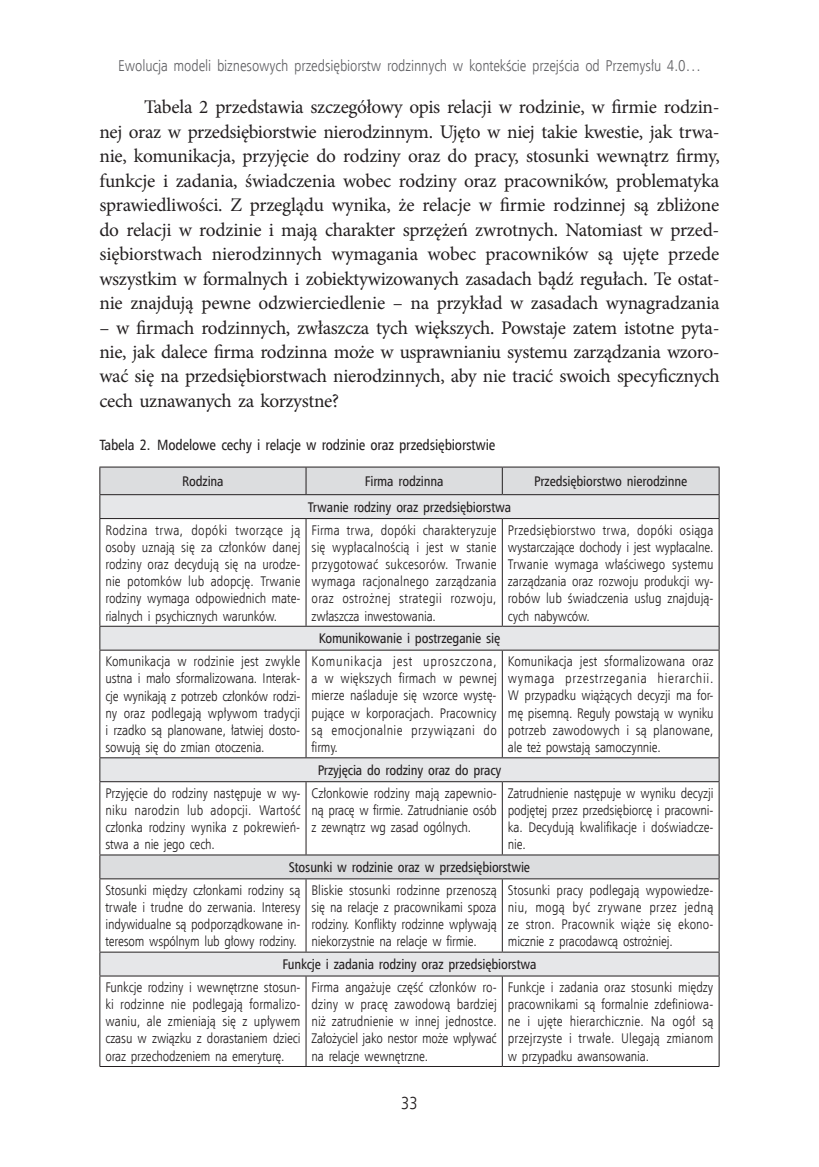
<style>
.page{position:relative;width:819px;height:1167px;background:#fff}
.page>*{position:absolute;margin:0;border:0;box-sizing:border-box;transform-origin:0 0}
.t1{font:19.25px/24.5px "Minion Pro";letter-spacing:-.015em;color:#231f20;text-align:justify}
.t2{font:17.5px "Humnst 777 Lt Cn EU";color:#231f20}
.t3{font:15.75px "Humnst 777 Lt Cn EU";letter-spacing:-.005em;color:#636366}
.t4{font:14.88px "Humnst 777 Cn EU";letter-spacing:-.01em;color:#231f20}
.t5{font:14px/17.2px "Humnst 777 Lt Cn EU";letter-spacing:-.01em;color:#231f20;text-align:justify}
.t6{font:14px "Humnst 777 Cn EU";letter-spacing:-.01em;color:#231f20}
</style>
<div class="page">
<div style="left:100px;top:467px;width:619px;height:27px;background:#dcdddf"></div>
<svg style="left:100px;top:495px;width:619px;height:480px"></svg>
<svg style="left:306px;top:467px;width:1px;height:27px"></svg>
<svg style="left:502px;top:467px;width:1px;height:27px"></svg>
<hr style="left:306px;top:519px;width:1px;height:106px;background:#231f20">
<hr style="left:502px;top:519px;width:1px;height:106px;background:#231f20">
<hr style="left:306px;top:650px;width:1px;height:107px;background:#231f20">
<hr style="left:502px;top:650px;width:1px;height:107px;background:#231f20">
<hr style="left:306px;top:782px;width:1px;height:72px;background:#231f20">
<hr style="left:502px;top:782px;width:1px;height:72px;background:#231f20">
<hr style="left:306px;top:879px;width:1px;height:72px;background:#231f20">
<hr style="left:502px;top:879px;width:1px;height:72px;background:#231f20">
<hr style="left:306px;top:976px;width:1px;height:89px;background:#231f20">
<hr style="left:502px;top:976px;width:1px;height:89px;background:#231f20">
<hr style="left:100px;top:519px;width:1px;height:106px;background:#231f20">
<hr style="left:719px;top:519px;width:1px;height:106px;background:#231f20">
<hr style="left:100px;top:650px;width:1px;height:107px;background:#231f20">
<hr style="left:719px;top:650px;width:1px;height:107px;background:#231f20">
<hr style="left:100px;top:782px;width:1px;height:72px;background:#231f20">
<hr style="left:719px;top:782px;width:1px;height:72px;background:#231f20">
<hr style="left:100px;top:879px;width:1px;height:72px;background:#231f20">
<hr style="left:719px;top:879px;width:1px;height:72px;background:#231f20">
<hr style="left:100px;top:976px;width:1px;height:89px;background:#231f20">
<hr style="left:719px;top:976px;width:1px;height:89px;background:#231f20">
<hr style="left:99px;top:466px;width:207px;height:1px;background:#231f20">
<hr style="left:306px;top:466px;width:196px;height:1px;background:#231f20">
<hr style="left:502px;top:466px;width:217px;height:1px;background:#231f20">
<hr style="left:99px;top:494px;width:207px;height:1px;background:#231f20">
<hr style="left:306px;top:494px;width:196px;height:1px;background:#231f20">
<hr style="left:502px;top:494px;width:217px;height:1px;background:#231f20">
<svg style="left:99px;top:467px;width:1px;height:51px"></svg>
<svg style="left:719px;top:467px;width:1px;height:51px"></svg>
<hr style="left:99px;top:518px;width:207px;height:1px;background:#231f20">
<hr style="left:306px;top:518px;width:196px;height:1px;background:#231f20">
<hr style="left:502px;top:518px;width:217px;height:1px;background:#231f20">
<hr style="left:99px;top:625px;width:207px;height:1px;background:#231f20">
<svg style="left:99px;top:626px;width:1px;height:23px"></svg>
<hr style="left:306px;top:625px;width:196px;height:1px;background:#231f20">
<hr style="left:502px;top:625px;width:217px;height:1px;background:#231f20">
<svg style="left:719px;top:626px;width:1px;height:23px"></svg>
<hr style="left:99px;top:649px;width:207px;height:1px;background:#231f20">
<hr style="left:306px;top:649px;width:196px;height:1px;background:#231f20">
<hr style="left:502px;top:649px;width:217px;height:1px;background:#231f20">
<hr style="left:99px;top:757px;width:207px;height:1px;background:#231f20">
<svg style="left:99px;top:758px;width:1px;height:23px"></svg>
<hr style="left:306px;top:757px;width:196px;height:1px;background:#231f20">
<hr style="left:502px;top:757px;width:217px;height:1px;background:#231f20">
<svg style="left:719px;top:758px;width:1px;height:23px"></svg>
<hr style="left:99px;top:781px;width:207px;height:1px;background:#231f20">
<hr style="left:306px;top:781px;width:196px;height:1px;background:#231f20">
<hr style="left:502px;top:781px;width:217px;height:1px;background:#231f20">
<hr style="left:99px;top:854px;width:207px;height:1px;background:#231f20">
<svg style="left:99px;top:855px;width:1px;height:23px"></svg>
<hr style="left:306px;top:854px;width:196px;height:1px;background:#231f20">
<hr style="left:502px;top:854px;width:217px;height:1px;background:#231f20">
<svg style="left:719px;top:855px;width:1px;height:23px"></svg>
<hr style="left:99px;top:878px;width:207px;height:1px;background:#231f20">
<hr style="left:306px;top:878px;width:196px;height:1px;background:#231f20">
<hr style="left:502px;top:878px;width:217px;height:1px;background:#231f20">
<hr style="left:99px;top:951px;width:207px;height:1px;background:#231f20">
<svg style="left:99px;top:952px;width:1px;height:23px"></svg>
<hr style="left:306px;top:951px;width:196px;height:1px;background:#231f20">
<hr style="left:502px;top:951px;width:217px;height:1px;background:#231f20">
<svg style="left:719px;top:952px;width:1px;height:23px"></svg>
<hr style="left:99px;top:975px;width:207px;height:1px;background:#231f20">
<hr style="left:306px;top:975px;width:196px;height:1px;background:#231f20">
<hr style="left:502px;top:975px;width:217px;height:1px;background:#231f20">
<hr style="left:100px;top:1065px;width:206px;height:1px;background:#231f20">
<hr style="left:306px;top:1065px;width:196px;height:1px;background:#231f20">
<hr style="left:502px;top:1065px;width:217px;height:1px;background:#231f20">
<p class="t3" style="left:118px;top:56px;width:585px">Ewolucja modeli biznesowych przedsiębiorstw rodzinnych w kontekście przejścia od Przemysłu 4.0…</p>
<p class="t1" style="left:99px;top:95px;width:622px;text-indent:45px">Tabela 2 przedstawia szczegółowy opis relacji w rodzinie, w firmie rodzin&shy;nej oraz w przedsiębiorstwie nierodzinnym. Ujęto w niej takie kwestie, jak trwa&shy;nie, komunikacja, przyjęcie do rodziny oraz do pracy, stosunki wewnątrz firmy, funkcje i zadania, świadczenia wobec rodziny oraz pracowników, problematyka sprawiedliwości. Z przeglądu wynika, że relacje w firmie rodzinnej są zbliżone do relacji w rodzinie i mają charakter sprzężeń zwrotnych. Natomiast w przed&shy;siębiorstwach nierodzinnych wymagania wobec pracowników są ujęte przede wszystkim w formalnych i zobiektywizowanych zasadach bądź regułach. Te ostat&shy;nie znajdują pewne odzwierciedlenie – na przykład w zasadach wynagradzania</p>
<p class="t1" style="left:99px;top:315px;width:622px">– w firmach rodzinnych, zwłaszcza tych większych. Powstaje zatem istotne pyta&shy;nie, jak dalece firma rodzinna może w usprawnianiu systemu zarządzania wzoro&shy;wać się na przedsiębiorstwach nierodzinnych, aby nie tracić swoich specyficznych cech uznawanych za korzystne?</p>
<p class="t4" style="left:99px;top:435px;width:398px">Tabela 2. Modelowe cechy i relacje w rodzinie oraz przedsiębiorstwie</p>
<p class="t6" style="left:182px;top:472px;width:43px">Rodzina</p>
<p class="t6" style="left:365px;top:472px;width:80px">Firma rodzinna</p>
<p class="t6" style="left:534px;top:472px;width:155px">Przedsiębiorstwo nierodzinne</p>
<p class="t6" style="left:308px;top:498px;width:205px">Trwanie rodziny oraz przedsiębiorstwa</p>
<p class="t5" style="left:105px;top:521px;width:197px">Rodzina trwa, dopóki tworzące ją osoby uznają się za członków danej rodziny oraz decydują się na urodze&shy;nie potomków lub adopcję. Trwanie rodziny wymaga odpowiednich mate&shy;rialnych i psychicznych warunków.</p>
<p class="t5" style="left:312px;top:521px;width:187px">Firma trwa, dopóki charakteryzuje się wypłacalnością i jest w stanie przygotować sukcesorów. Trwanie wymaga racjonalnego zarządzania oraz ostrożnej strategii rozwoju, zwłaszcza inwestowania.</p>
<p class="t5" style="left:508px;top:521px;width:207px">Przedsiębiorstwo trwa, dopóki osiąga wystarczające dochody i jest wypłacalne.<br>Trwanie wymaga właściwego systemu zarządzania oraz rozwoju produkcji wy&shy;robów lub świadczenia usług znajdują&shy;cych nabywców.</p>
<p class="t6" style="left:319px;top:629px;width:183px">Komunikowanie i postrzeganie się</p>
<p class="t5" style="left:105px;top:652px;width:197px">Komunikacja w rodzinie jest zwykle ustna i mało sformalizowana. Interak&shy;cje wynikają z potrzeb członków rodzi&shy;ny oraz podlegają wpływom tradycji i rzadko są planowane, łatwiej dosto&shy;sowują się do zmian otoczenia.</p>
<p class="t5" style="left:312px;top:652px;width:187px">Komunikacja jest uproszczona, a w większych firmach w pewnej mierze naśladuje się wzorce wystę&shy;pujące w korporacjach. Pracownicy są emocjonalnie przywiązani do firmy.</p>
<p class="t5" style="left:508px;top:652px;width:207px">Komunikacja jest sformalizowana oraz wymaga przestrzegania hierarchii.<br>W przypadku wiążących decyzji ma for&shy;mę pisemną. Reguły powstają w wyniku potrzeb zawodowych i są planowane, ale też powstają samoczynnie.</p>
<p class="t6" style="left:318px;top:761px;width:185px">Przyjęcia do rodziny oraz do pracy</p>
<p class="t5" style="left:105px;top:783px;width:197px">Przyjęcie do rodziny następuje w wy&shy;niku narodzin lub adopcji. Wartość członka rodziny wynika z pokrewień&shy;stwa a nie jego cech.</p>
<p class="t5" style="left:312px;top:783px;width:187px">Członkowie rodziny mają zapewnio&shy;ną pracę w firmie. Zatrudnianie osób z zewnątrz wg zasad ogólnych.</p>
<p class="t5" style="left:508px;top:783px;width:207px">Zatrudnienie następuje w wyniku decyzji podjętej przez przedsiębiorcę i pracowni&shy;ka. Decydują kwalifikacje i doświadcze&shy;nie.</p>
<p class="t6" style="left:289px;top:858px;width:243px">Stosunki w rodzinie oraz w przedsiębiorstwie</p>
<p class="t5" style="left:105px;top:880px;width:197px">Stosunki między członkami rodziny są trwałe i trudne do zerwania. Interesy indywidualne są podporządkowane in&shy;teresom wspólnym lub głowy rodziny.</p>
<p class="t5" style="left:312px;top:880px;width:187px">Bliskie stosunki rodzinne przenoszą się na relacje z pracownikami spoza rodziny. Konflikty rodzinne wpływają niekorzystnie na relacje w firmie.</p>
<p class="t5" style="left:508px;top:880px;width:207px">Stosunki pracy podlegają wypowiedze&shy;niu, mogą być zrywane przez jedną ze stron. Pracownik wiąże się ekono&shy;micznie z pracodawcą ostrożniej.</p>
<p class="t6" style="left:283px;top:955px;width:255px">Funkcje i zadania rodziny oraz przedsiębiorstwa</p>
<p class="t5" style="left:105px;top:978px;width:197px">Funkcje rodziny i wewnętrzne stosun&shy;ki rodzinne nie podlegają formalizo&shy;waniu, ale zmieniają się z upływem czasu w związku z dorastaniem dzieci oraz przechodzeniem na emeryturę.</p>
<p class="t5" style="left:312px;top:978px;width:187px">Firma angażuje część członków ro&shy;dziny w pracę zawodową bardziej niż zatrudnienie w innej jednostce.<br>Założyciel jako nestor może wpływać na relacje wewnętrzne.</p>
<p class="t5" style="left:508px;top:977px;width:207px">Funkcje i zadania oraz stosunki między pracownikami są formalnie zdefiniowa&shy;ne i ujęte hierarchicznie. Na ogół są przejrzyste i trwałe. Ulegają zmianom w przypadku awansowania.</p>
<p class="t2" style="left:401px;top:1091px;width:18px">33</p>
</div>
